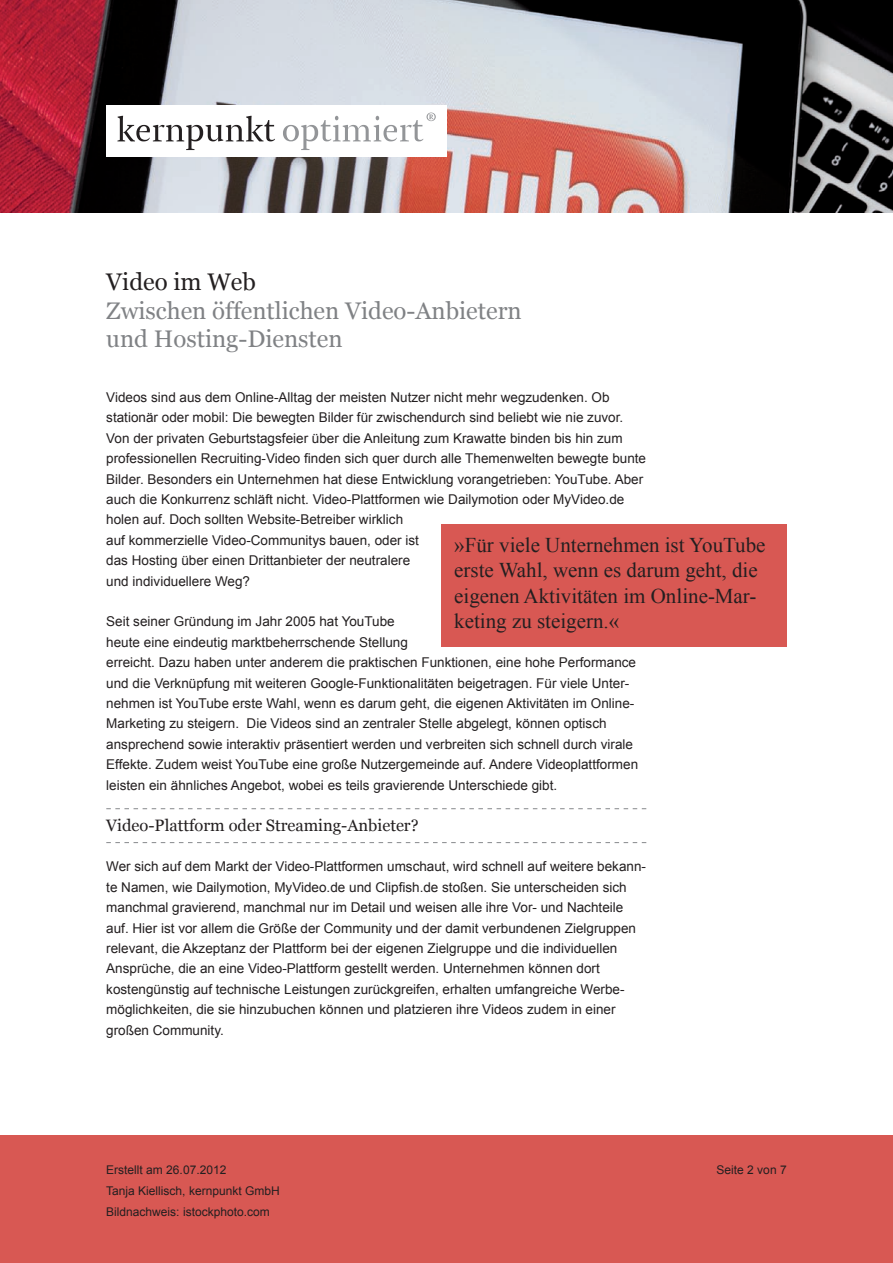
<style>
.page{position:relative;width:893px;height:1263px;background:#fff}
.page>*{position:absolute;margin:0;border:0;box-sizing:border-box;transform-origin:0 0}
.t1{font:24px/28.5px "Georgia";color:#808285}
.t2{font:24px "Georgia";color:#231f20}
.t3{font:21px/25.5px "Times New Roman";color:#231f20}
.t4{font:16.5px "Georgia";color:#231f20}
.t5{font:13.5px/20.4px "Arial";color:#231f20}
.t6{font:12px/21px "Arial";color:#231f20}
</style>
<div class="page">
<div style="left:0;top:1135px;width:893px;height:128px;background:#d85853"></div>
<svg style="left:106px;top:808px;width:540px;height:1px"></svg>
<svg style="left:106px;top:842px;width:540px;height:1px"></svg>
<img style="left:0;top:0;width:893px;height:213px">
<div style="left:106px;top:106px;width:340px;height:51px;background:#fff"></div>
<svg style="left:117px;top:116px;width:158px;height:34px"></svg>
<svg style="left:283px;top:113px;width:153px;height:37px"></svg>
<div style="left:441px;top:524px;width:346px;height:123px;background:#d85853"></div>
<h1 class="t2" style="left:106px;top:267px;width:151px">Video im Web</h1>
<h1 class="t1" style="left:106px;top:297px;width:417px">Zwischen öffentlichen Video-Anbietern und Hosting-Diensten</h1>
<p class="t5" style="left:106px;top:387px;width:541px">Videos sind aus dem Online-Alltag der meisten Nutzer nicht mehr wegzudenken. Ob stationär oder mobil: Die bewegten Bilder für zwischendurch sind beliebt wie nie zuvor.<br>Von der privaten Geburtstagsfeier über die Anleitung zum Krawatte binden bis hin zum professionellen Recruiting-Video finden sich quer durch alle Themenwelten bewegte bunte Bilder. Besonders ein Unternehmen hat diese Entwicklung vorangetrieben: YouTube. Aber auch die Konkurrenz schläft nicht. Video-Plattformen wie Dailymotion oder MyVideo.de holen auf. Doch sollten Website-Betreiber wirklich<br>auf kommerzielle Video-Communitys bauen, oder ist<br>das Hosting über einen Drittanbieter der neutralere<br>und individuellere Weg?</p>
<p class="t5" style="left:106px;top:612px;width:533px">Seit seiner Gründung im Jahr 2005 hat YouTube<br>heute eine eindeutig marktbeherrschende Stellung<br>erreicht. Dazu haben unter anderem die praktischen Funktionen, eine hohe Performance und die Verknüpfung mit weiteren Google-Funktionalitäten beigetragen. Für viele Unter&shy;nehmen ist YouTube erste Wahl, wenn es darum geht, die eigenen Aktivitäten im Online-Marketing zu steigern. Die Videos sind an zentraler Stelle abgelegt, können optisch ansprechend sowie interaktiv präsentiert werden und verbreiten sich schnell durch virale Effekte. Zudem weist YouTube eine große Nutzergemeinde auf. Andere Videoplattformen leisten ein ähnliches Angebot, wobei es teils gravierende Unterschiede gibt.</p>
<p class="t4" style="left:106px;top:815px;width:314px">Video-Plattform oder Streaming-Anbieter?</p>
<p class="t5" style="left:106px;top:856px;width:541px">Wer sich auf dem Markt der Video-Plattformen umschaut, wird schnell auf weitere bekann&shy;te Namen, wie Dailymotion, MyVideo.de und Clipfish.de stoßen. Sie unterscheiden sich manchmal gravierend, manchmal nur im Detail und weisen alle ihre Vor- und Nachteile auf. Hier ist vor allem die Größe der Community und der damit verbundenen Zielgruppen relevant, die Akzeptanz der Plattform bei der eigenen Zielgruppe und die individuellen Ansprüche, die an eine Video-Plattform gestellt werden. Unternehmen können dort kostengünstig auf technische Leistungen zurückgreifen, erhalten umfangreiche Werbe&shy;möglichkeiten, die sie hinzubuchen können und platzieren ihre Videos zudem in einer großen Community.</p>
<h2 class="t3" style="left:454px;top:531px;width:313px">»Für viele Unternehmen ist YouTube erste Wahl, wenn es darum geht, die eigenen Aktivitäten im Online-Mar&shy;keting zu steigern.«</h2>
<p class="t6" style="left:106px;top:1159px;width:122px">Erstellt am 26.07.2012</p>
<p class="t6" style="left:717px;top:1159px;width:72px">Seite 2 von 7</p>
<p class="t6" style="left:106px;top:1180px;width:175px">Tanja Kiellisch, kernpunkt GmbH<br>Bildnachweis: istockphoto.com</p>
</div>
